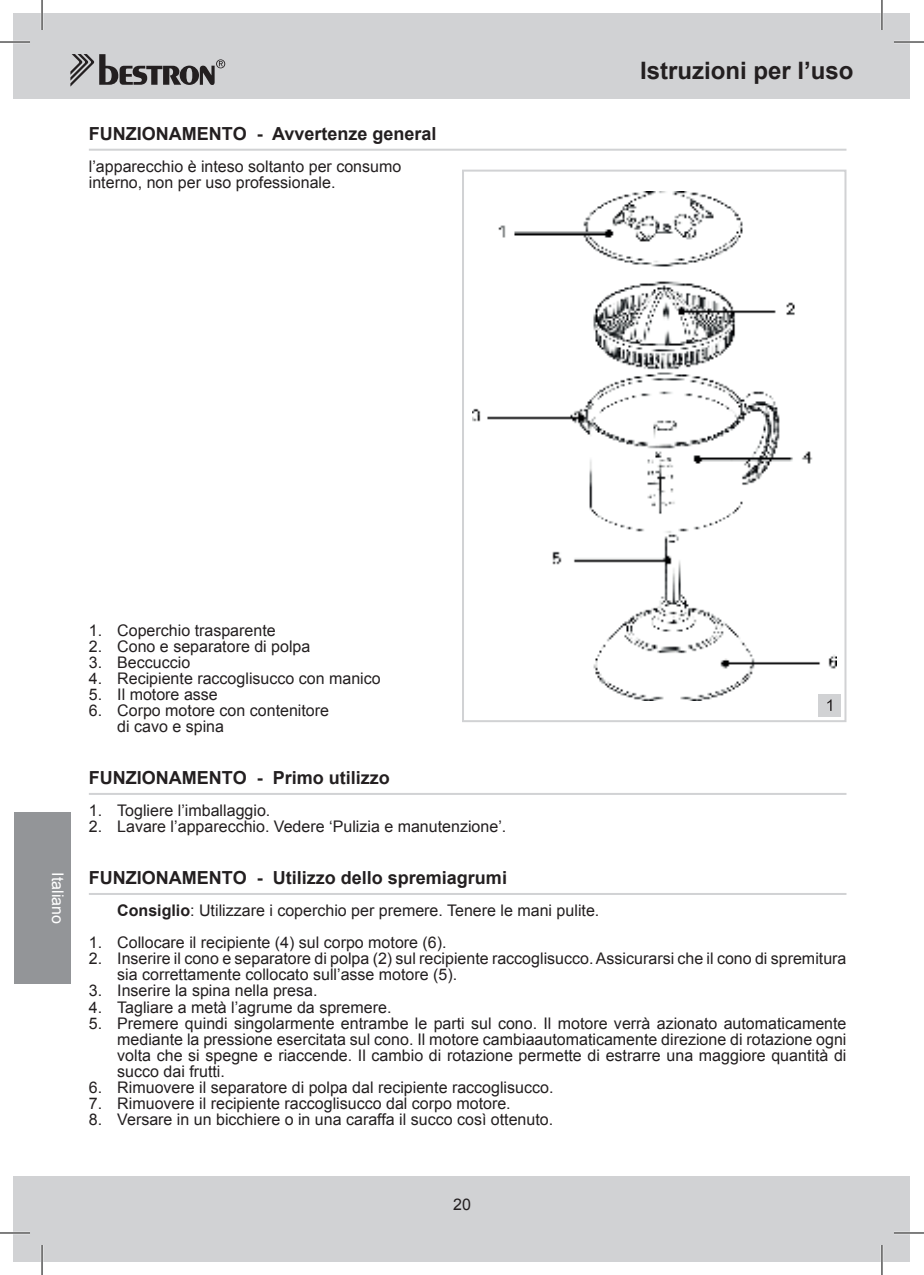
<style>
.page{position:relative;width:924px;height:1275px;background:#fff}
.page>*{position:absolute;margin:0;border:0;box-sizing:border-box;transform-origin:0 0}
.t1{font:700 24px "Arial";color:#231f20}
.t2{font:700 18px "Arial";color:#231f20}
.t3{font:16px/16px "Arial";color:#231f20}
.t4{font:16px "Arial";color:#fff}
.s1{font-weight:700}
</style>
<div class="page">
<div style="left:14px;top:14px;width:895px;height:85px;background:#d1d2d4"></div>
<div style="left:14px;top:1176px;width:895px;height:85px;background:#d1d2d4"></div>
<svg style="left:70px;top:54px;width:155px;height:33px"></svg>
<div style="left:14px;top:812px;width:56px;height:171px;background:#939598"></div>
<hr style="left:89px;top:149px;width:757px;height:2px;background:#d1d2d4">
<hr style="left:89px;top:793px;width:757px;height:2px;background:#d1d2d4">
<hr style="left:89px;top:893px;width:757px;height:2px;background:#d1d2d4">
<img style="left:472px;top:192px;width:363px;height:508px">
<div style="left:462px;top:170px;width:384px;height:552px;border:2px solid #d1d2d4"></div>
<div style="left:817px;top:694px;width:23px;height:22px;background:#d1d2d4"></div>
<svg style="left:827px;top:699px;width:4px;height:12px"></svg>
<hr style="left:0;top:41px;width:30px;height:2px;background:#fff">
<hr style="left:893px;top:41px;width:30px;height:2px;background:#fff">
<hr style="left:0;top:1231px;width:30px;height:3px;background:#fff">
<hr style="left:893px;top:1231px;width:30px;height:3px;background:#fff">
<hr style="left:41px;top:0;width:2px;height:30px;background:#fff">
<hr style="left:41px;top:1245px;width:2px;height:30px;background:#fff">
<hr style="left:880px;top:0;width:2px;height:30px;background:#fff">
<hr style="left:880px;top:1245px;width:2px;height:30px;background:#fff">
<hr style="left:0;top:42px;width:30px;height:1px;background:#000">
<hr style="left:893px;top:42px;width:30px;height:1px;background:#000">
<hr style="left:0;top:1232px;width:30px;height:1px;background:#000">
<hr style="left:893px;top:1232px;width:30px;height:1px;background:#000">
<hr style="left:42px;top:0;width:1px;height:30px;background:#000">
<hr style="left:42px;top:1245px;width:1px;height:30px;background:#000">
<hr style="left:881px;top:0;width:1px;height:30px;background:#000">
<hr style="left:881px;top:1245px;width:1px;height:30px;background:#000">
<p class="t2" style="left:89px;top:127px;width:349px">funZionAMento - Avvertenze general</p>
<p class="t3" style="left:89px;top:159px;width:314px">l’apparecchio è inteso soltanto per consumo interno, non per uso professionale.</p>
<h1 class="t1" style="left:639px;top:62px;width:215px">istruzioni per l’uso</h1>
<p class="t4" style="left:68px;top:872px;width:53px;rotate:90deg">Italiano</p>
<p class="t3" style="left:89px;top:623px;width:188px">1. Coperchio trasparente</p>
<p class="t3" style="left:89px;top:639px;width:223px">2. Cono e separatore di polpa</p>
<p class="t3" style="left:89px;top:655px;width:103px">3. Beccuccio</p>
<p class="t3" style="left:89px;top:671px;width:293px">4. Recipiente raccoglisucco con manico</p>
<p class="t3" style="left:89px;top:687px;width:130px">5. Il motore asse</p>
<p class="t3" style="left:117px;top:703px;width:213px;text-indent:-28px">6. Corpo motore con contenitore di cavo e spina</p>
<p class="t2" style="left:89px;top:771px;width:302px">funZionAMento - primo utilizzo</p>
<p class="t3" style="left:89px;top:803px;width:183px">1. Togliere l’imballaggio.</p>
<p class="t3" style="left:89px;top:819px;width:419px">2. Lavare l’apparecchio. Vedere ‘Pulizia e manutenzione’.</p>
<p class="t2" style="left:89px;top:871px;width:419px">funZionAMento - utilizzo dello spremiagrumi</p>
<p class="t3" style="left:117px;top:903px;width:483px"><span class="s1">consiglio</span>: Utilizzare i coperchio per premere. Tenere le mani pulite.</p>
<p class="t3" style="left:89px;top:935px;width:359px">1. Collocare il recipiente (4) sul corpo motore (6).</p>
<p class="t3" style="left:117px;top:951px;width:730px;text-indent:-28px">2. Inserire il cono e separatore di polpa (2) sul recipiente raccoglisucco. Assicurarsi che il cono di spremitura sia correttamente collocato sull’asse motore (5).</p>
<p class="t3" style="left:89px;top:983px;width:230px">3. Inserire la spina nella presa.</p>
<p class="t3" style="left:89px;top:999px;width:304px">4. Tagliare a metà l’agrume da spremere.</p>
<p class="t3" style="left:117px;top:1015px;width:730px;text-align:justify;text-indent:-28px">5. Premere quindi singolarmente entrambe le parti sul cono. Il motore verrà azionato automaticamente mediante la pressione esercitata sul cono. Il motore cambiaautomaticamente direzione di rotazione ogni volta che si spegne e riaccende. Il cambio di rotazione permette di estrarre una maggiore quantità di succo dai frutti.</p>
<p class="t3" style="left:89px;top:1079px;width:466px">6. Rimuovere il separatore di polpa dal recipiente raccoglisucco.</p>
<p class="t3" style="left:89px;top:1095px;width:423px">7. Rimuovere il recipiente raccoglisucco dal corpo motore.</p>
<p class="t3" style="left:89px;top:1111px;width:465px">8. Versare in un bicchiere o in una caraffa il succo così ottenuto.</p>
<p class="t3" style="left:453px;top:1197px;width:19px">20</p>
</div>
